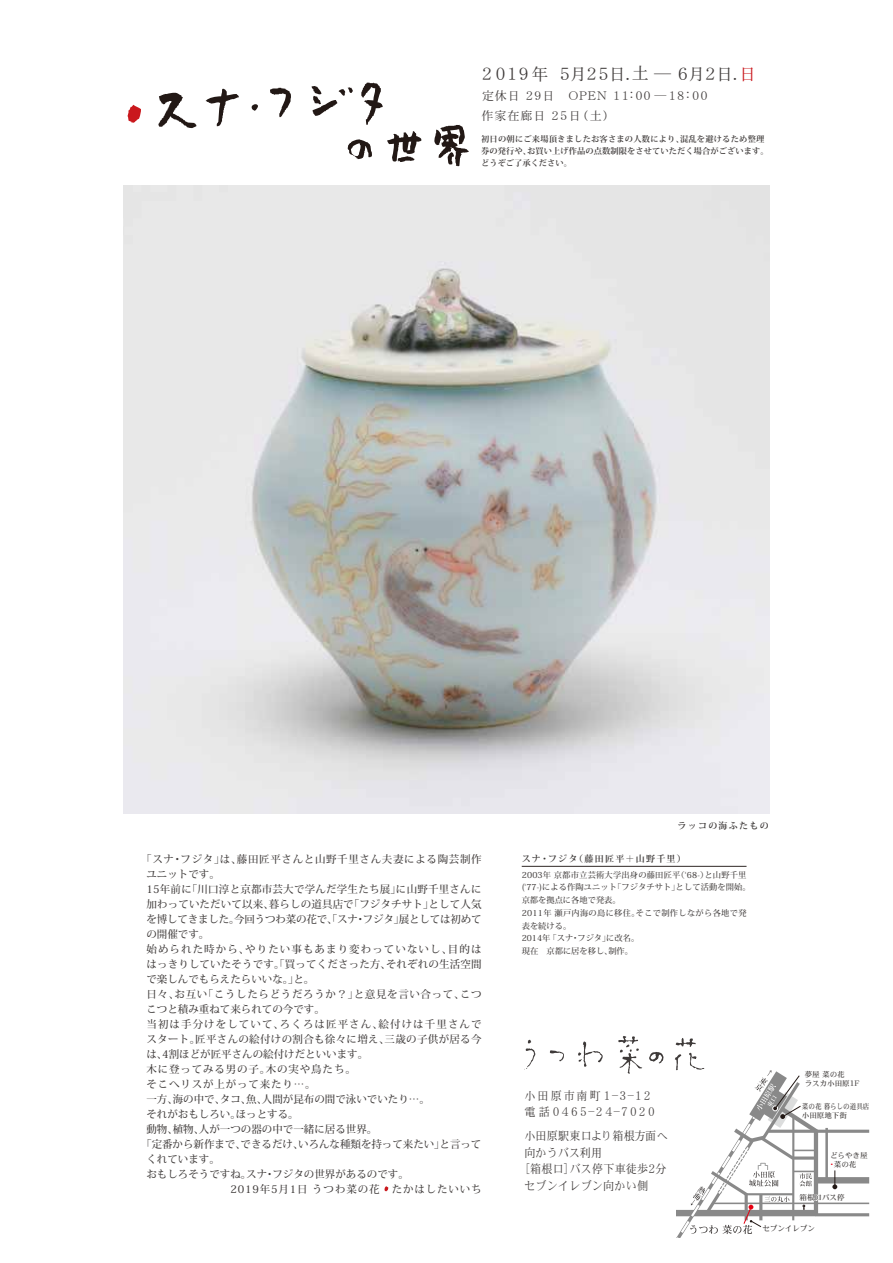
<style>
.page{position:relative;width:893px;height:1263px;background:#fff}
.page>*{position:absolute;margin:0;border:0;box-sizing:border-box;transform-origin:0 0}
.t1{font:16.95px "DFPHS Mincho CID W3";letter-spacing:.005em;color:#3e3a39}
.t2{font:12px "DFPHS Mincho CID W3";letter-spacing:.02em;color:#3e3a39;scale:.92 1}
.t3{font:12px "DFPHS Mincho CID W3";letter-spacing:.08em;color:#3e3a39}
.t4{font:12px/16.5px "DFPHS Mincho CID W3";letter-spacing:.22em;color:#3e3a39;scale:.92 1}
.t5{font:500 10.5px "Koz Min Pro";letter-spacing:.015em;color:#3e3a39}
.t6{font:500 10.5px "Koz Min Pro";letter-spacing:.06em;color:#3e3a39}
.t7{font:500 10.5px "Koz Min Pro";letter-spacing:.1em;color:#3e3a39}
.t8{font:500 10.5px "Koz Min Pro";letter-spacing:.08em;color:#3e3a39}
.t9{font:500 10.5px "Koz Min Pro";letter-spacing:-.015em;color:#3e3a39}
.t10{font:500 10.5px "Koz Min Pro";letter-spacing:-.005em;color:#3e3a39}
.t11{font:700 9px "Koz Min Pro";letter-spacing:.14em;color:#3e3a39}
.t12{font:500 8.25px/12.8px "Koz Min Pro";letter-spacing:.01em;color:#3e3a39}
.t13{font:700 8.25px/12px "Koz Min Pro";letter-spacing:.01em;color:#3e3a39}
.t14{font:7.5px/9px "DFPHS Mincho CID W5";color:#3e3a39}
.t15{font:7.5px/9px "DFPHS Mincho CID W5";color:#3e3a39;scale:.87 1}
.s1{color:#ca181d}
.s2{color:#e60012}
</style>
<div class="page">
<hr style="left:816px;top:1213px;width:53px;height:3px;background:#898989">
<hr style="left:768px;top:1130px;width:101px;height:3px;background:#898989">
<div style="left:816px;top:1177px;width:53px;height:6px;background:#898989"></div>
<hr style="left:713px;top:1202px;width:156px;height:2px;background:#898989">
<svg style="left:550px;top:1050px;width:14px;height:11px"></svg>
<svg style="left:649px;top:1052px;width:15px;height:11px"></svg>
<svg style="left:578px;top:1041px;width:25px;height:26px"></svg>
<svg style="left:676px;top:1038px;width:20px;height:9px"></svg>
<svg style="left:675px;top:1053px;width:170px;height:184px"></svg>
<svg style="left:524px;top:1040px;width:11px;height:30px"></svg>
<svg style="left:618px;top:1036px;width:24px;height:38px"></svg>
<svg style="left:384px;top:1186px;width:4px;height:5px"></svg>
<hr style="left:522px;top:866px;width:224px;height:1px;background:#2f2725">
<img style="left:123px;top:185px;width:647px;height:628px">
<svg style="left:127px;top:105px;width:14px;height:18px"></svg>
<svg style="left:348px;top:139px;width:24px;height:20px"></svg>
<svg style="left:434px;top:125px;width:35px;height:41px"></svg>
<svg style="left:387px;top:131px;width:34px;height:31px"></svg>
<svg style="left:361px;top:83px;width:22px;height:42px"></svg>
<svg style="left:206px;top:89px;width:33px;height:37px"></svg>
<svg style="left:270px;top:88px;width:21px;height:29px"></svg>
<svg style="left:158px;top:92px;width:38px;height:36px"></svg>
<svg style="left:312px;top:86px;width:41px;height:30px"></svg>
<svg style="left:252px;top:104px;width:6px;height:7px"></svg>
<h1 class="t1" style="left:479px;top:65px;width:279px">２０１9年 5月25日.土 ― 6月2日.<span class="s1">日</span></h1>
<p class="t3" style="left:482px;top:109px;width:135px">作家在廊日 25日（土）</p>
<p class="t3" style="left:482px;top:89px;width:227px">定休日 29日 OPEN 11: 00 ―18: 00</p>
<p class="t13" style="left:481px;top:133px;width:289px">初日の朝にご来場頂きましたお客さまの人数により、混乱を避けるため整理券の発行や、お買い上げ作品の点数制限をさせていただく場合がございます。どうぞご了承ください。</p>
<p class="t6" style="left:141px;top:852px;width:342px">「スナ・フジタ」は、藤田匠平さんと山野千里さん夫妻による陶芸制作</p>
<p class="t5" style="left:146px;top:867px;width:75px">ユニットです。</p>
<p class="t5" style="left:146px;top:882px;width:337px">15年前に「川口淳と京都市芸大で学んだ学生たち展」に山野千里さんに</p>
<p class="t5" style="left:146px;top:897px;width:337px">加わっていただいて以来、暮らしの道具店で「フジタチサト」として人気</p>
<p class="t9" style="left:146px;top:912px;width:337px">を博してきました。今回うつわ菜の花で、「スナ・フジタ」展としては初めて</p>
<p class="t5" style="left:146px;top:927px;width:64px">の開催です。</p>
<p class="t7" style="left:146px;top:942px;width:337px">始められた時から、やりたい事もあまり変わっていないし、目的は</p>
<p class="t5" style="left:146px;top:957px;width:337px">はっきりしていたそうです。「買ってくださった方、それぞれの生活空間</p>
<p class="t5" style="left:146px;top:972px;width:170px">で楽しんでもらえたらいいな。」と。</p>
<p class="t6" style="left:146px;top:987px;width:337px">日々、お互い「こうしたらどうだろうか？」と意見を言い合って、こつ</p>
<p class="t5" style="left:146px;top:1002px;width:180px">こつと積み重ねて来られての今です。</p>
<p class="t7" style="left:146px;top:1017px;width:337px">当初は手分けをしていて、ろくろは匠平さん、絵付けは千里さんで</p>
<p class="t5" style="left:146px;top:1032px;width:337px">スタート。匠平さんの絵付けの割合も徐々に増え、三歳の子供が居る今</p>
<p class="t5" style="left:146px;top:1047px;width:223px">は、4割ほどが匠平さんの絵付けだといいます。</p>
<p class="t8" style="left:146px;top:1062px;width:211px">木に登ってみる男の子。木の実や鳥たち。</p>
<p class="t8" style="left:146px;top:1077px;width:171px">そこへリスが上がって来たり…。</p>
<p class="t5" style="left:146px;top:1092px;width:285px">一方、海の中で、タコ、魚、人間が昆布の間で泳いでいたり…。</p>
<p class="t5" style="left:146px;top:1107px;width:154px">それがおもしろい。ほっとする。</p>
<p class="t5" style="left:146px;top:1122px;width:232px">動物、植物、人が一つの器の中で一緒に居る世界。</p>
<p class="t10" style="left:141px;top:1137px;width:342px">「定番から新作まで、できるだけ、いろんな種類を持って来たい」と言って</p>
<p class="t5" style="left:146px;top:1152px;width:75px">くれています。</p>
<p class="t5" style="left:146px;top:1167px;width:264px">おもしろそうですね。スナ・フジタの世界があるのです。</p>
<p class="t8" style="left:231px;top:1182px;width:253px">2019年5月1日うつわ菜の花　たかはしたいいち</p>
<p class="t11" style="left:678px;top:820px;width:93px">ラッコの海ふたもの</p>
<p class="t11" style="left:522px;top:852px;width:166px">スナ・フジタ（藤田匠平＋山野千里）</p>
<p class="t12" style="left:522px;top:868px;width:230px">2003年京都市立芸術大学出身の藤田匠平（ʻ68-）と山野千里(ʻ77-)による作陶ユニット「フジタチサト」として活動を開始。京都を拠点に各地で発表。<br>2011年瀬戸内海の島に移住。そこで制作しながら各地で発表を続ける。<br>2014年「スナ・フジタ」に改名。<br>現在　京都に居を移し、制作。</p>
<p class="t4" style="left:524px;top:1087px;width:143px">小田原市南町1―3―12電話 0465―24―7020</p>
<p class="t2" style="left:524px;top:1129px;width:157px">小田原駅東口より箱根方面へ</p>
<p class="t2" style="left:524px;top:1146px;width:86px">向かうバス利用</p>
<p class="t2" style="left:519px;top:1162px;width:162px">［箱根口］バス停下車徒歩2分</p>
<p class="t2" style="left:524px;top:1179px;width:136px">セブンイレブン向かい側</p>
<p class="t14" style="left:805px;top:1070px;width:56px">夢屋菜の花<br>ラスカ小田原1F</p>
<p class="t15" style="left:802px;top:1101px;width:79px">菜の花暮らしの道具店小田原地下街</p>
<p class="t14" style="left:828px;top:1151px;width:41px">どらやき屋<span class="s2">・</span>菜の花</p>
<p class="t14" style="left:799px;top:1193px;width:46px">箱根口バス停</p>
<p class="t14" style="left:762px;top:1223px;width:54px">セブンイレブン</p>
</div>
